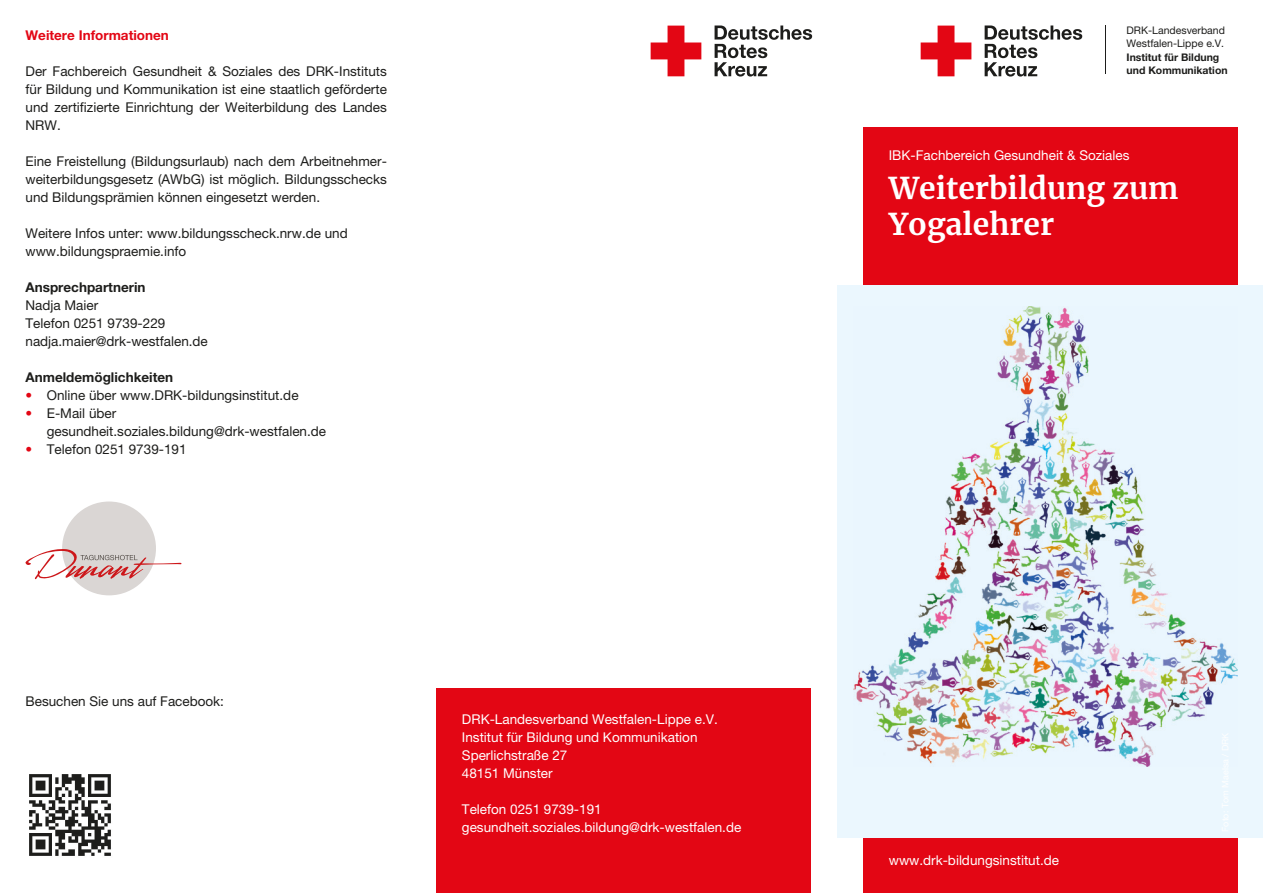
<style>
.page{position:relative;width:1263px;height:893px;background:#fff}
.page>*{position:absolute;margin:0;border:0;box-sizing:border-box;transform-origin:0 0}
.t1{font:700 30px/36px "Merriweather";color:#fff}
.t2{font:13.5px/18px "Helvetica Neue";color:#1d1d1b}
.t3{font:13.5px/18px "Helvetica Neue";color:#fff}
.t4{font:700 13.5px "Helvetica Neue";color:#1d1d1b}
.t5{font:700 13.5px "Helvetica Neue";color:#e30614}
.t6{font:10.5px/13.5px "Helvetica Neue";color:#1d1d1b}
.t7{font:700 10.5px/13.5px "Helvetica Neue";color:#1d1d1b}
.s1{color:#e30614}
</style>
<div class="page">
<div style="left:863px;top:128px;width:374px;height:765px;background:#e30614"></div>
<div style="left:838px;top:285px;width:425px;height:553px;background:#ebf7fe"></div>
<img style="left:854px;top:306px;width:383px;height:461px">
<div style="left:436px;top:688px;width:375px;height:205px;background:#e30614"></div>
<img style="left:29px;top:774px;width:82px;height:82px">
<div style="left:62px;top:501px;width:94px;height:94px;background:#dad6d4;border-radius:50%"></div>
<svg style="left:26px;top:549px;width:155px;height:30px"></svg>
<svg style="left:651px;top:26px;width:50px;height:50px"></svg>
<svg style="left:714px;top:26px;width:98px;height:51px"></svg>
<svg style="left:921px;top:26px;width:50px;height:50px"></svg>
<svg style="left:985px;top:26px;width:97px;height:51px"></svg>
<hr style="left:1105px;top:26px;width:1px;height:48px;background:#1d1d1b">
<p class="t5" style="left:26px;top:27px;width:145px">Weitere Informationen</p>
<p class="t2" style="left:26px;top:62px;width:363px;text-align:justify">Der Fachbereich Gesundheit &amp; Soziales des DRK-Instituts für Bildung und Kommunikation ist eine staatlich geförderte und zertifizierte Einrichtung der Weiterbildung des Landes NRW.</p>
<p class="t2" style="left:26px;top:152px;width:363px;text-align:justify">Eine Freistellung (Bildungsurlaub) nach dem Arbeitnehmer&shy;weiterbildungsgesetz (AWbG) ist möglich. Bildungsschecks und Bildungsprämien können eingesetzt werden.</p>
<p class="t2" style="left:26px;top:224px;width:324px">Weitere Infos unter: www.bildungsscheck.nrw.de und www.bildungspraemie.info</p>
<p class="t4" style="left:26px;top:279px;width:122px">Ansprechpartnerin</p>
<p class="t2" style="left:26px;top:296px;width:184px">Nadja Maier<br>Telefon 0251 9739-229 nadja.maier@drk-westfalen.de</p>
<p class="t4" style="left:26px;top:369px;width:149px">Anmeldemöglichkeiten</p>
<p class="t2" style="left:26px;top:386px;width:275px"><span class="s1">•</span> Online über www.DRK-bildungsinstitut.de</p>
<p class="t2" style="left:47px;top:404px;width:281px;text-indent:-21px"><span class="s1">•</span> E-Mail über gesundheit.soziales.bildung@drk-westfalen.de</p>
<p class="t2" style="left:26px;top:440px;width:163px"><span class="s1">•</span> Telefon 0251 9739-191</p>
<p class="t2" style="left:26px;top:692px;width:200px">Besuchen Sie uns auf Facebook:</p>
<p class="t3" style="left:462px;top:710px;width:257px">DRK-Landesverband Westfalen-Lippe e.V.<br>Institut für Bildung und Kommunikation<br>Sperlichstraße 27<br>48151 Münster</p>
<p class="t3" style="left:462px;top:800px;width:281px">Telefon 0251 9739-191 gesundheit.soziales.bildung@drk-westfalen.de</p>
<p class="t6" style="left:1126px;top:23px;width:100px">DRK-Landesverband<br>Westfalen-Lippe e.V.</p>
<p class="t7" style="left:1126px;top:50px;width:103px">Institut für Bildung und Kommunikation</p>
<p class="t3" style="left:889px;top:146px;width:242px">IBK-Fachbereich Gesundheit &amp; Soziales</p>
<h1 class="t1" style="left:889px;top:167px;width:291px">Weiterbildung zum<br>Yogalehrer</h1>
<p class="t3" style="left:889px;top:851px;width:172px">www.drk-bildungsinstitut.de</p>
</div>
